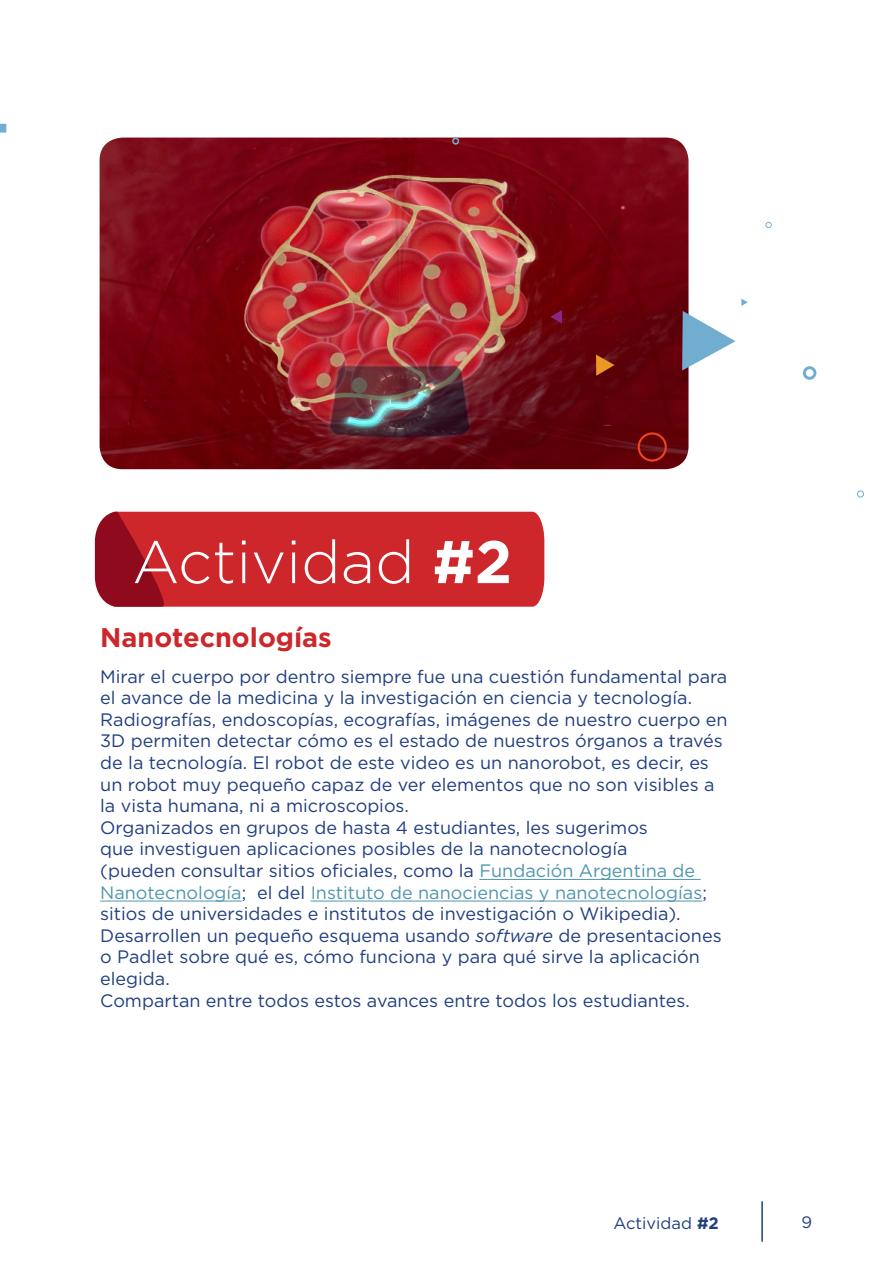
<style>
.page{position:relative;width:893px;height:1263px;background:#fff}
.page>*{position:absolute;margin:0;border:0;box-sizing:border-box;transform-origin:0 0}
.t1{font:300 60px "Gotham";color:#fff}
.t2{font:700 27px "Gotham";color:#cd262b}
.t3{font:18px/21.6px "Gotham";color:#213e80}
.t4{font:16.5px "Gotham";color:#213e80}
.s1{font-weight:700}
.s2{color:#5095af}
.s3{font-style:italic}
</style>
<div class="page">
<svg style="left:95px;top:512px;width:449px;height:95px;background:#c7262c"></svg>
<hr style="left:479px;top:879px;width:222px;height:1px;background:#5095af">
<hr style="left:100px;top:901px;width:142px;height:1px;background:#5095af">
<hr style="left:311px;top:901px;width:391px;height:1px;background:#5095af">
<img style="left:100px;top:138px;width:588px;height:331px">
<svg style="left:857px;top:490px;width:7px;height:7px"></svg>
<svg style="left:452px;top:138px;width:7px;height:7px"></svg>
<svg style="left:803px;top:366px;width:13px;height:14px"></svg>
<svg style="left:741px;top:299px;width:7px;height:7px"></svg>
<svg style="left:765px;top:222px;width:7px;height:6px"></svg>
<svg style="left:596px;top:355px;width:18px;height:21px"></svg>
<svg style="left:550px;top:310px;width:12px;height:13px"></svg>
<svg style="left:638px;top:432px;width:29px;height:30px"></svg>
<svg style="left:682px;top:311px;width:53px;height:59px"></svg>
<div style="left:0;top:124px;width:6px;height:9px;background:#70adcf"></div>
<hr style="left:761px;top:1201px;width:2px;height:41px;background:#213e80">
<h1 class="t1" style="left:132px;top:524px;width:381px">Actividad <span class="s1">#2</span></h1>
<h2 class="t2" style="left:100px;top:619px;width:233px">Nanotecnologías</h2>
<p class="t3" style="left:100px;top:665px;width:629px">Mirar el cuerpo por dentro siempre fue una cuestión fundamental para el avance de la medicina y la investigación en ciencia y tecnología.<br>Radiografías, endoscopías, ecografías, imágenes de nuestro cuerpo en 3D permiten detectar cómo es el estado de nuestros órganos a través de la tecnología. El robot de este video es un nanorobot, es decir, es un robot muy pequeño capaz de ver elementos que no son visibles a la vista humana, ni a microscopios.<br>Organizados en grupos de hasta 4 estudiantes, les sugerimos<br>que investiguen aplicaciones posibles de la nanotecnología<br>(pueden consultar sitios oficiales, como la <span class="s2">Fundación Argentina de Nanotecnología</span>; el del <span class="s2">Instituto de nanociencias y nanotecnologías</span>; sitios de universidades e institutos de investigación o Wikipedia).<br>Desarrollen un pequeño esquema usando <span class="s3">software</span> de presentaciones o Padlet sobre qué es, cómo funciona y para qué sirve la aplicación elegida.<br>Compartan entre todos estos avances entre todos los estudiantes.</p>
<p class="t4" style="left:613px;top:1213px;width:107px">Actividad <span class="s1">#2</span></p>
<p class="t4" style="left:801px;top:1212px;width:12px">9</p>
</div>
